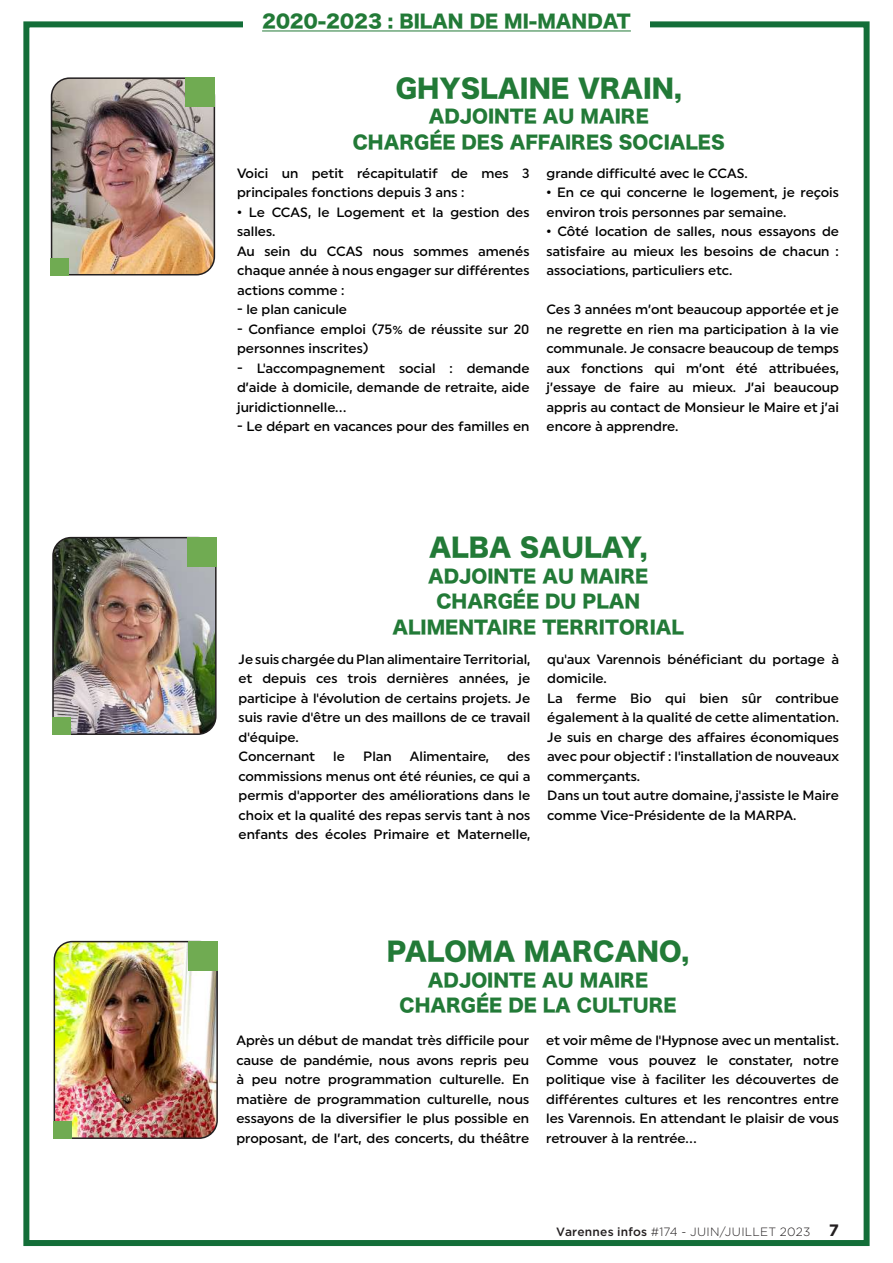
<style>
.page{position:relative;width:893px;height:1263px;background:#fff}
.page>*{position:absolute;margin:0;border:0;box-sizing:border-box;transform-origin:0 0}
.t1{font:25.5px "Hira Kaku Std W8";color:#227a37}
.t2{font:18px/25.5px "Hira Kaku Std W8";color:#227a37;text-align:center}
.t3{font:500 13.5px/19.5px "Uniform";color:#000}
.t4{font:300 12px "Gotham";letter-spacing:.02em;color:#231f20}
.s1{font-weight:500}
.s2{font-weight:700;font-size:16.5px}
</style>
<div class="page">
<div style="left:23px;top:21px;width:847px;height:1225px;border:6px solid #136e38"></div>
<div style="left:243px;top:14px;width:407px;height:28px;background:#fff"></div>
<hr style="left:262px;top:31px;width:369px;height:1px;background:#227a37">
<img style="left:52px;top:80px;width:162px;height:195px">
<div style="left:51px;top:77px;width:164px;height:198px;border:2px solid #231f20;border-radius:18px"></div>
<div style="left:51px;top:258px;width:18px;height:18px;background:#70ab52"></div>
<div style="left:185px;top:77px;width:30px;height:30px;background:#70ab52"></div>
<img style="left:55px;top:538px;width:159px;height:194px">
<div style="left:52px;top:537px;width:165px;height:198px;border:2px solid #231f20;border-radius:18px"></div>
<div style="left:52px;top:717px;width:19px;height:18px;background:#70ab52"></div>
<div style="left:187px;top:537px;width:30px;height:29px;background:#70ab52"></div>
<img style="left:54px;top:941px;width:161px;height:195px">
<div style="left:54px;top:941px;width:164px;height:198px;border:2px solid #231f20;border-radius:18px"></div>
<div style="left:54px;top:1121px;width:18px;height:18px;background:#70ab52"></div>
<div style="left:188px;top:941px;width:30px;height:29px;background:#70ab52"></div>
<h2 class="t2" style="left:262px;top:9px;width:370px">2020-2023 : BILAN DE MI-MANDAT</h2>
<h1 class="t1" style="left:396px;top:74px;width:288px">GHYSLAINE VRAIN,</h1>
<h2 class="t2" style="left:353px;top:104px;width:374px">ADJOINTE AU MAIRE<br>CHARGÉE DES AFFAIRES SOCIALES</h2>
<p class="t3" style="left:237px;top:163px;width:294px">Voici un petit récapitulatif de mes 3 principales fonctions depuis 3 ans :</p>
<p class="t3" style="left:237px;top:202px;width:294px">• Le CCAS, le Logement et la gestion des salles.<br>Au sein du CCAS nous sommes amenés chaque année à nous engager sur différentes actions comme :</p>
<p class="t3" style="left:237px;top:300px;width:111px">- le plan canicule</p>
<p class="t3" style="left:237px;top:319px;width:294px">- Confiance emploi (75% de réussite sur 20 personnes inscrites)</p>
<p class="t3" style="left:237px;top:358px;width:294px;text-align:justify">- L'accompagnement social : demande d’aide à domicile, demande de retraite, aide juridictionnelle…</p>
<p class="t3" style="left:237px;top:417px;width:294px">- Le départ en vacances pour des familles en</p>
<p class="t3" style="left:547px;top:163px;width:203px">grande difficulté avec le CCAS.</p>
<p class="t3" style="left:547px;top:183px;width:294px">• En ce qui concerne le logement, je reçois environ trois personnes par semaine.</p>
<p class="t3" style="left:547px;top:222px;width:294px;text-align:justify">• Côté location de salles, nous essayons de satisfaire au mieux les besoins de chacun : associations, particuliers etc.</p>
<p class="t3" style="left:547px;top:300px;width:294px;text-align:justify">Ces 3 années m’ont beaucoup apportée et je ne regrette en rien ma participation à la vie communale. Je consacre beaucoup de temps aux fonctions qui m’ont été attribuées, j’essaye de faire au mieux. J’ai beaucoup appris au contact de Monsieur le Maire et j’ai encore à apprendre.</p>
<h1 class="t1" style="left:429px;top:534px;width:220px">ALBA SAULAY,</h1>
<h2 class="t2" style="left:392px;top:564px;width:293px">ADJOINTE AU MAIRE<br>CHARGÉE DU PLAN<br>ALIMENTAIRE TERRITORIAL</h2>
<p class="t3" style="left:239px;top:649px;width:293px">Je suis chargée du Plan alimentaire Territorial, et depuis ces trois dernières années, je participe à l'évolution de certains projets. Je suis ravie d'être un des maillons de ce travail d'équipe.<br>Concernant</p>
<p class="t3" style="left:547px;top:649px;width:293px">qu'aux Varennois bénéficiant du portage à domicile.<br>La ferme Bio qui bien sûr contribue également à la qualité de cette alimentation.<br>Je suis en charge des affaires économiques avec pour objectif : l'installation de nouveaux commerçants.<br>Dans un tout autre domaine, j'assiste le Maire comme Vice-Présidente de la MARPA.</p>
<p class="t3" style="left:333px;top:747px;width:13px">le</p>
<p class="t3" style="left:363px;top:747px;width:30px">Plan</p>
<p class="t3" style="left:410px;top:747px;width:81px">Alimentaire,</p>
<p class="t3" style="left:239px;top:747px;width:293px;text-align:justify;text-indent:269px">des commissions menus ont été réunies, ce qui a permis d'apporter des améliorations dans le choix et la qualité des repas servis tant à nos enfants des écoles Primaire et Maternelle,</p>
<h1 class="t1" style="left:387px;top:937px;width:304px">PALOMA MARCANO,</h1>
<h2 class="t2" style="left:399px;top:968px;width:279px">ADJOINTE AU MAIRE<br>CHARGÉE DE LA CULTURE</h2>
<p class="t3" style="left:236px;top:1030px;width:294px;text-align:justify">Après un début de mandat très difficile pour cause de pandémie, nous avons repris peu à peu notre programmation culturelle. En matière de programmation culturelle, nous essayons de la diversifier le plus possible en proposant, de l’art, des concerts, du théâtre</p>
<p class="t3" style="left:546px;top:1030px;width:294px;text-align:justify">et voir même de l'Hypnose avec un mentalist.<br>Comme vous pouvez le constater, notre politique vise à faciliter les découvertes de différentes cultures et les rencontres entre les Varennois. En attendant le plaisir de vous retrouver à la rentrée...</p>
<p class="t4" style="left:556px;top:1224px;width:284px"><span class="s1">Varennes infos</span> #174 - JUIN/JUILLET 2023 <span class="s2">7</span></p>
</div>
